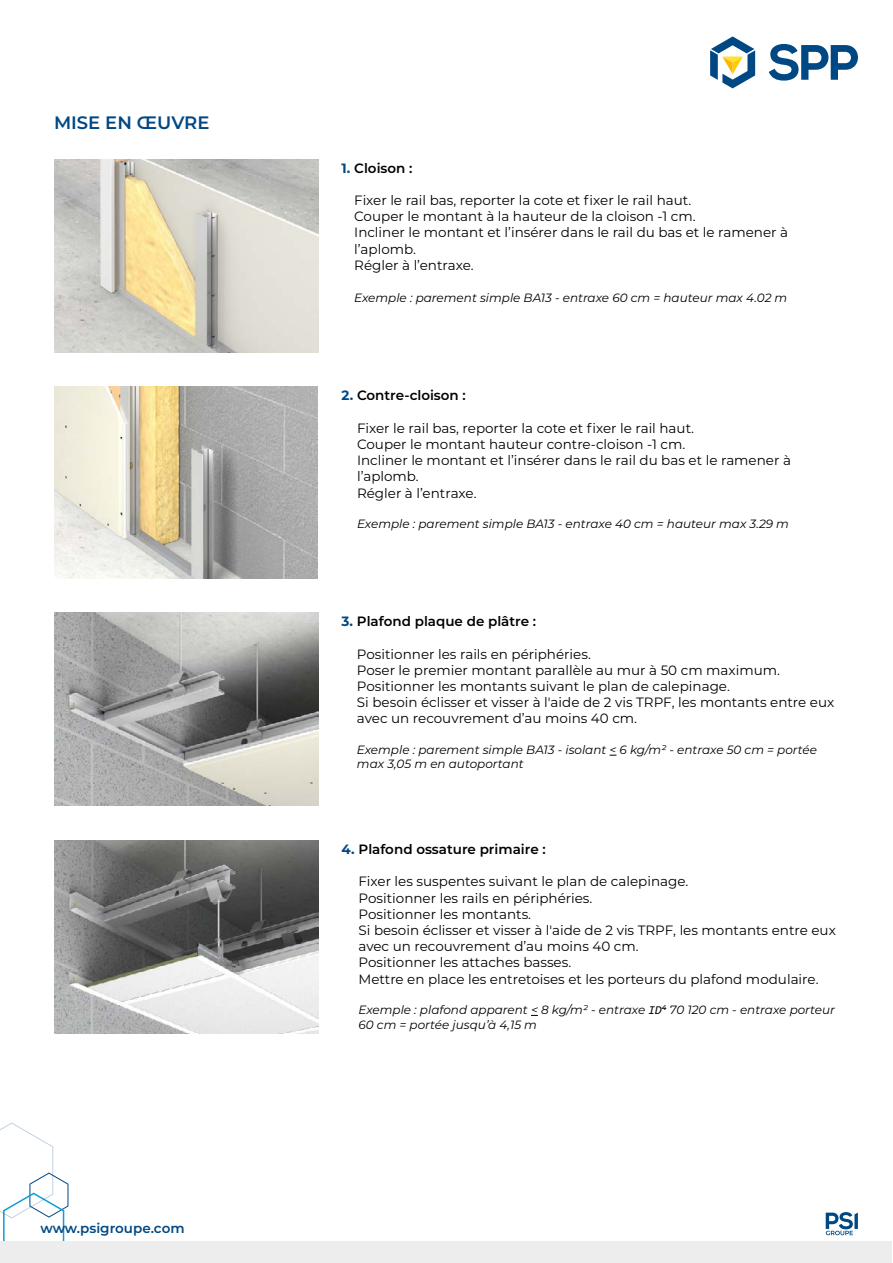
<style>
.page{position:relative;width:893px;height:1263px;background:#fff}
.page>*{position:absolute;margin:0;border:0;box-sizing:border-box;transform-origin:0 0}
.t1{font:600 18px "Montserrat";color:#004884}
.t2{font:13.5px/16.2px "Montserrat";color:#000}
.t3{font:600 13.5px "Montserrat";color:#000}
.t4{font:600 13.5px "Montserrat";color:#004884}
.t5{font:italic 12px/14.4px "Montserrat";color:#000}
.s1{font-weight:700;color:#004884}
.s2{font-family:"Consolas"}
</style>
<div class="page">
<svg style="left:769px;top:44px;width:89px;height:37px"></svg>
<svg style="left:710px;top:36px;width:45px;height:52px"></svg>
<svg style="left:826px;top:1212px;width:32px;height:23px"></svg>
<svg style="left:0;top:1122px;width:69px;height:120px"></svg>
<div style="left:0;top:1242px;width:892px;height:21px;background:#eeeded"></div>
<img style="left:54px;top:387px;width:263px;height:191px">
<img style="left:54px;top:159px;width:265px;height:193px">
<img style="left:54px;top:613px;width:265px;height:192px">
<img style="left:54px;top:840px;width:265px;height:193px">
<h1 class="t1" style="left:54px;top:110px;width:157px">MISE EN ŒUVRE</h1>
<p class="t4" style="left:40px;top:1218px;width:146px">www.psigroupe.com</p>
<p class="t3" style="left:342px;top:158px;width:72px"><span class="s1">1.</span> Cloison :</p>
<p class="t2" style="left:354px;top:192px;width:435px">Fixer le rail bas, reporter la cote et fixer le rail haut.<br>Couper le montant à la hauteur de la cloison -1 cm.<br>Incliner le montant et l’insérer dans le rail du bas et le ramener à l’aplomb.<br>Régler à l’entraxe.</p>
<p class="t5" style="left:354px;top:290px;width:435px">Exemple : parement simple BA13 - entraxe 60 cm = hauteur max 4.02 m</p>
<p class="t3" style="left:342px;top:386px;width:126px"><span class="s1">2.</span> Contre-cloison :</p>
<p class="t2" style="left:357px;top:419px;width:435px">Fixer le rail bas, reporter la cote et fixer le rail haut.<br>Couper le montant hauteur contre-cloison -1 cm.<br>Incliner le montant et l’insérer dans le rail du bas et le ramener à l’aplomb.<br>Régler à l’entraxe.</p>
<p class="t5" style="left:357px;top:516px;width:433px">Exemple : parement simple BA13 - entraxe 40 cm = hauteur max 3.29 m</p>
<p class="t3" style="left:342px;top:612px;width:196px"><span class="s1">3.</span> Plafond plaque de plâtre :</p>
<p class="t2" style="left:357px;top:645px;width:479px">Positionner les rails en périphéries.<br>Poser le premier montant parallèle au mur à 50 cm maximum.<br>Positionner les montants suivant le plan de calepinage.<br>Si besoin éclisser et visser à l'aide de 2 vis TRPF, les montants entre eux avec un recouvrement d’au moins 40 cm.</p>
<p class="t5" style="left:357px;top:742px;width:462px">Exemple : parement simple BA13 - isolant &lt; 6 kg/m² - entraxe 50 cm = portée max 3,05 m en autoportant</p>
<p class="t3" style="left:342px;top:840px;width:206px"><span class="s1">4.</span> Plafond ossature primaire :</p>
<p class="t2" style="left:359px;top:873px;width:479px">Fixer les suspentes suivant le plan de calepinage.<br>Positionner les rails en périphéries.<br>Positionner les montants.<br>Si besoin éclisser et visser à l'aide de 2 vis TRPF, les montants entre eux avec un recouvrement d’au moins 40 cm.<br>Positionner les attaches basses.<br>Mettre en place les entretoises et les porteurs du plafond modulaire.</p>
<p class="t5" style="left:359px;top:1002px;width:478px">Exemple : plafond apparent &lt; 8 kg/m² - entraxe <span class="s2">ID</span><sup>4</sup> 70 120 cm - entraxe porteur<br>60 cm = portée jusqu’à 4,15 m</p>
</div>
